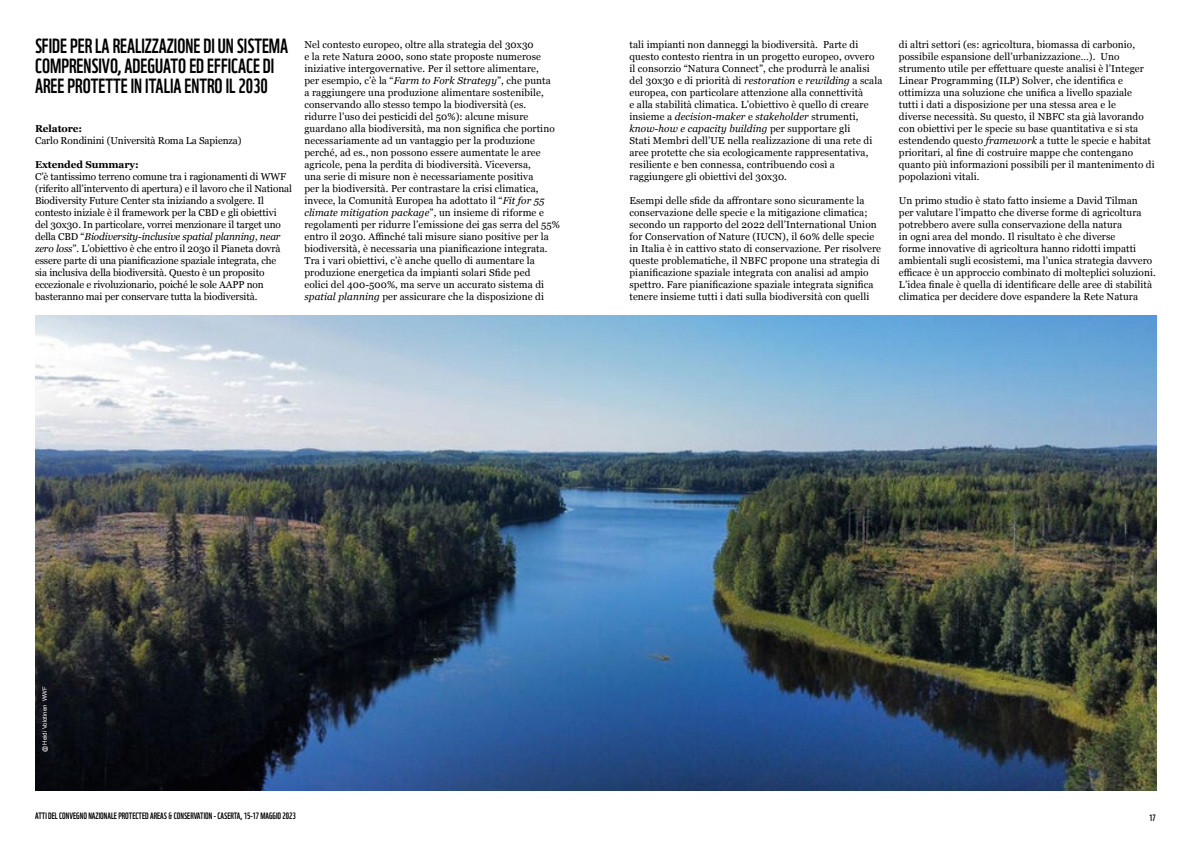
<style>
.page{position:relative;width:1191px;height:842px;background:#fff}
.page>*{position:absolute;margin:0;border:0;box-sizing:border-box;transform-origin:0 0}
.t1{font:20px/20px "WWF";color:#000}
.t2{font:10px/12px "Georgia";letter-spacing:.01em;color:#000}
.t3{font:10px/12px "Georgia";letter-spacing:-.01em;color:#000}
.t4{font:700 10px "Georgia";letter-spacing:-.01em;color:#000}
.t5{font:9px "WWF";color:#000}
.t6{font:6px "Arial";color:#fff}
.s1{font-style:italic}
</style>
<div class="page">
<img style="left:35px;top:315px;width:1122px;height:476px">
<h1 class="t1" style="left:35px;top:34px;width:255px">SFIDE PER LA REALIZZAZIONE DI UN SISTEMA<br>COMPRENSIVO, ADEGUATO ED EFFICACE DI<br>AREE PROTETTE IN ITALIA ENTRO IL 2030</h1>
<p class="t4" style="left:35px;top:121px;width:49px">Relatore:</p>
<p class="t3" style="left:35px;top:134px;width:208px">Carlo Rondinini (Università Roma La Sapienza)</p>
<p class="t4" style="left:35px;top:157px;width:105px">Extended Summary:</p>
<p class="t3" style="left:35px;top:170px;width:258px">C’è tantissimo terreno comune tra i ragionamenti di WWF (riferito all’intervento di apertura) e il lavoro che il National Biodiversity Future Center sta iniziando a svolgere. Il contesto iniziale è il framework per la CBD e gli obiettivi del 30x30. In particolare, vorrei menzionare il target uno della CBD “<span class="s1">Biodiversity-inclusive spatial planning, near zero loss</span>”. L’obiettivo è che entro il 2030 il Pianeta dovrà essere parte di una pianificazione spaziale integrata, che<br>sia inclusiva della biodiversità. Questo è un proposito eccezionale e rivoluzionario, poiché le sole AAPP non basteranno mai per conservare tutta la biodiversità.</p>
<p class="t2" style="left:304px;top:38px;width:257px">Nel contesto europeo, oltre alla strategia del 30x30<br>e la rete Natura 2000, sono state proposte numerose iniziative intergovernative. Per il settore alimentare,<br>per esempio, c’è la “<span class="s1">Farm to Fork Strategy</span>”, che punta<br>a raggiungere una produzione alimentare sostenibile, conservando allo stesso tempo la biodiversità (es. ridurre l’uso dei pesticidi del 50%): alcune misure guardano alla biodiversità, ma non significa che portino necessariamente ad un vantaggio per la produzione perché, ad es., non possono essere aumentate le aree agricole, pena la perdita di biodiversità. Viceversa,<br>una serie di misure non è necessariamente positiva<br>per la biodiversità. Per contrastare la crisi climatica, invece, la Comunità Europea ha adottato il “<span class="s1">Fit for 55 climate mitigation package</span>”, un insieme di riforme e regolamenti per ridurre l’emissione dei gas serra del 55% entro il 2030. Affinché tali misure siano positive per la biodiversità, è necessaria una pianificazione integrata.<br>Tra i vari obiettivi, c’è anche quello di aumentare la produzione energetica da impianti solari Sfide ped<br>eolici del 400-500%, ma serve un accurato sistema di <span class="s1">spatial planning</span> per assicurare che la disposizione di</p>
<p class="t2" style="left:629px;top:38px;width:254px">tali impianti non danneggi la biodiversità. Parte di questo contesto rientra in un progetto europeo, ovvero il consorzio “Natura Connect”, che produrrà le analisi del 30x30 e di priorità di <span class="s1">restoration</span> e <span class="s1">rewilding</span> a scala europea, con particolare attenzione alla connettività<br>e alla stabilità climatica. L’obiettivo è quello di creare insieme a <span class="s1">decision-maker</span> e <span class="s1">stakeholder</span> strumenti, <span class="s1">know-how e capacity building</span> per supportare gli<br>Stati Membri dell’UE nella realizzazione di una rete di aree protette che sia ecologicamente rappresentativa, resiliente e ben connessa, contribuendo così a raggiungere gli obiettivi del 30x30.</p>
<p class="t2" style="left:629px;top:194px;width:253px">Esempi delle sfide da affrontare sono sicuramente la conservazione delle specie e la mitigazione climatica; secondo un rapporto del 2022 dell’International Union for Conservation of Nature (IUCN), il 60% delle specie in Italia è in cattivo stato di conservazione. Per risolvere queste problematiche, il NBFC propone una strategia di pianificazione spaziale integrata con analisi ad ampio spettro. Fare pianificazione spaziale integrata significa tenere insieme tutti i dati sulla biodiversità con quelli</p>
<p class="t2" style="left:899px;top:38px;width:257px">di altri settori (es: agricoltura, biomassa di carbonio, possibile espansione dell’urbanizzazione…). Uno strumento utile per effettuare queste analisi è l’Integer Linear Programming (ILP) Solver, che identifica e ottimizza una soluzione che unifica a livello spaziale<br>tutti i dati a disposizione per una stessa area e le<br>diverse necessità. Su questo, il NBFC sta già lavorando con obiettivi per le specie su base quantitativa e si sta estendendo questo <span class="s1">framework</span> a tutte le specie e habitat prioritari, al fine di costruire mappe che contengano quanto più informazioni possibili per il mantenimento di popolazioni vitali.</p>
<p class="t2" style="left:899px;top:194px;width:258px">Un primo studio è stato fatto insieme a David Tilman<br>per valutare l’impatto che diverse forme di agricoltura potrebbero avere sulla conservazione della natura<br>in ogni area del mondo. Il risultato è che diverse<br>forme innovative di agricoltura hanno ridotti impatti ambientali sugli ecosistemi, ma l’unica strategia davvero efficace è un approccio combinato di molteplici soluzioni.<br>L’idea finale è quella di identificare delle aree di stabilità climatica per decidere dove espandere la Rete Natura</p>
<p class="t6" style="left:41px;top:752px;width:68px;rotate:-90deg">@ Heidi Volotinen WWF</p>
<p class="t5" style="left:35px;top:809px;width:262px">ATTI DEL CONVEGNO NAZIONALE PROTECTED AREAS &amp; CONSERVATION - CASERTA, 15-17 MAGGIO 2023</p>
<p class="t5" style="left:1149px;top:810px;width:8px">17</p>
</div>
